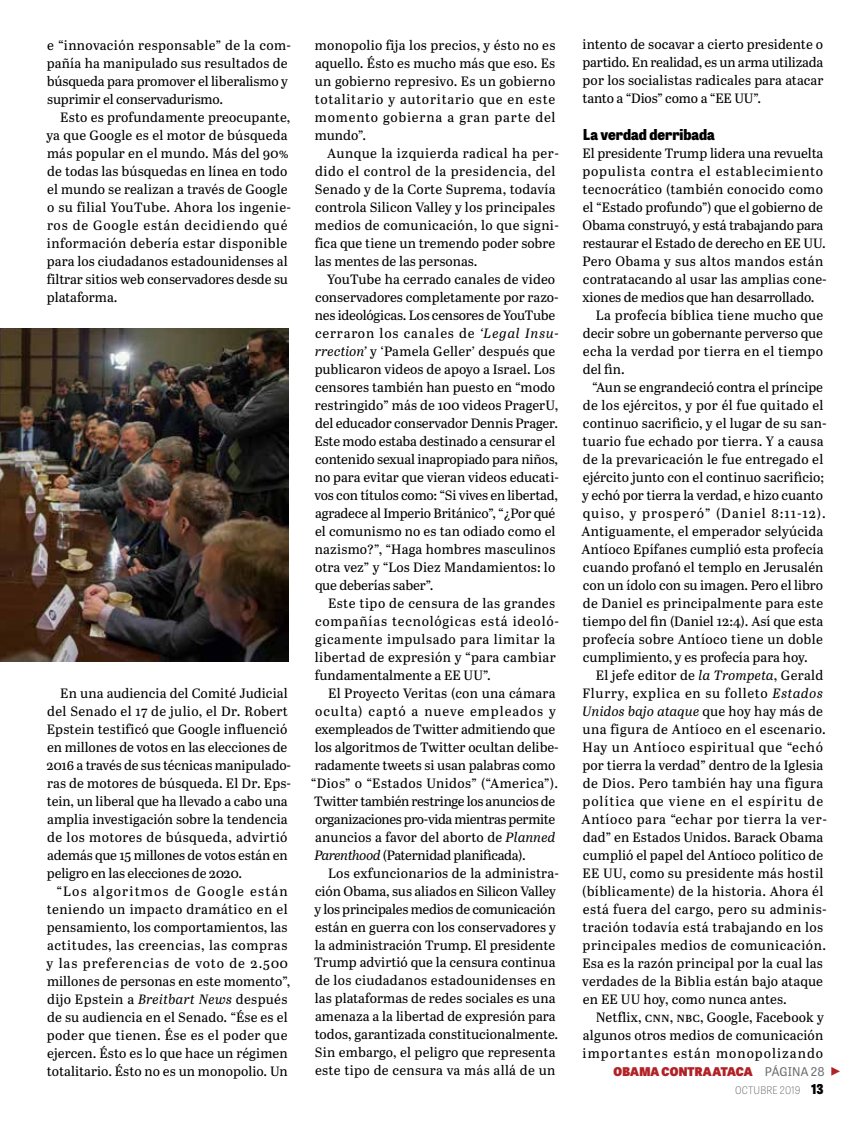
<style>
.page{position:relative;width:864px;height:1134px;background:#fff}
.page>*{position:absolute;margin:0;border:0;box-sizing:border-box;transform-origin:0 0}
.t1{font:800 15px "Tablet Gothic Narrow";color:#000}
.t2{font:13.5px/18px "Abril Text";letter-spacing:.01em;color:#000}
.t3{font:13.5px/18px "Abril Text";letter-spacing:-.01em;color:#000}
.t4{font:italic 13.5px "Abril Text";letter-spacing:.015em;color:#000}
.t5{font:800 12px "Tablet Gothic";letter-spacing:.015em;color:#b22125}
.t6{font:100 10.5px "Tablet Gothic Narrow";letter-spacing:.02em;color:#6d6e70}
.s1{font-style:italic}
.s2{font-style:normal}
.s3{font-weight:400;color:#6d6e70}
.s4{font-weight:800;font-size:13.5px;color:#000}
</style>
<div class="page">
<img style="left:0;top:328px;width:288px;height:334px">
<p class="t2" style="left:47px;top:35px;width:246px">e “innovación responsable” de la com&shy;pañía ha manipulado sus resultados de búsqueda para promover el liberalismo y suprimir el conservadurismo.</p>
<p class="t2" style="left:47px;top:107px;width:246px;text-indent:14px">Esto es profundamente preocupante, ya que Google es el motor de búsqueda más popular en el mundo. Más del 90% de todas las búsquedas en línea en todo el mundo se realizan a través de Google o su filial YouTube. Ahora los ingenie&shy;ros de Google están decidiendo qué información debería estar disponible para los ciudadanos estadounidenses al filtrar sitios web conservadores desde su plataforma.</p>
<p class="t2" style="left:47px;top:683px;width:246px;text-indent:14px">En una audiencia del Comité Judicial del Senado el 17 de julio, el Dr. Robert Epstein testificó que Google influenció en millones de votos en las elecciones de 2016 a través de sus técnicas manipulado&shy;ras de motores de búsqueda. El Dr. Eps&shy;tein, un liberal que ha llevado a cabo una amplia investigación sobre la tendencia de los motores de búsqueda, advirtió además que 15 millones de votos están en peligro en las elecciones de 2020.</p>
<p class="t2" style="left:47px;top:881px;width:245px;text-align:center">“Los algoritmos de Google están teniendo un impacto dramático en el pensamiento, los comportamientos, las actitudes, las creencias, las compras y las preferencias de voto de 2.500 millones de personas en este momento”, dijo Epstein a <span class="s1">Breitbart News</span> después de su audiencia en el Senado. “Ése es el poder que tienen. Ése es el poder que ejercen. Ésto es lo que hace un régimen totalitario. Ésto no es un monopolio. Un</p>
<p class="t2" style="left:315px;top:35px;width:242px;text-align:justify">monopolio fija los precios, y ésto no es aquello. Ésto es mucho más que eso. Es un gobierno represivo. Es un gobierno totalitario y autoritario que en este momento gobierna a gran parte del mundo”.</p>
<p class="t2" style="left:315px;top:143px;width:246px;text-indent:12px">Aunque la izquierda radical ha per&shy;dido el control de la presidencia, del Senado y de la Corte Suprema, todavía controla Silicon Valley y los principales medios de comunicación, lo que signi&shy;fica que tiene un tremendo poder sobre las mentes de las personas.</p>
<p class="t3" style="left:314px;top:269px;width:246px;text-indent:13px">YouTube ha cerrado canales de video conservadores completamente por razo&shy;nes ideológicas. Los censores de YouTube cerraron los canales de <span class="s1">‘Legal Insu&shy;rrection’</span> y ‘Pamela Geller’ después que publicaron videos de apoyo a Israel. Los censores también han puesto en “modo restringido” más de 100 videos PragerU, del educador conservador Dennis Prager.<br>Este modo estaba destinado a censurar el contenido sexual inapropiado para niños, no para evitar que vieran videos educati&shy;vos con títulos como: “Si vives en libertad, agradece al Imperio Británico”, “¿Por qué el comunismo no es tan odiado como el nazismo?”, “Haga hombres masculinos otra vez” y “Los Diez Mandamientos: lo que deberías saber”.</p>
<p class="t2" style="left:315px;top:593px;width:246px;text-indent:13px">Este tipo de censura de las grandes compañías tecnológicas está ideoló&shy;gicamente impulsado para limitar la libertad de expresión y “para cambiar fundamentalmente a EE UU”.</p>
<p class="t2" style="left:328px;top:683px;width:229px">El Proyecto Veritas (con una cámara</p>
<p class="t2" style="left:315px;top:701px;width:242px">oculta) captó a nueve empleados y</p>
<p class="t2" style="left:315px;top:719px;width:242px">exempleados de Twitter admitiendo que</p>
<p class="t2" style="left:315px;top:737px;width:246px">los algoritmos de Twitter ocultan delibe-</p>
<p class="t2" style="left:315px;top:755px;width:242px">radamente tweets si usan palabras como</p>
<p class="t2" style="left:311px;top:773px;width:249px">“Dios” o “Estados Unidos” (“America”).</p>
<p class="t2" style="left:314px;top:791px;width:243px">Twitter también restringe los anuncios de</p>
<p class="t2" style="left:315px;top:809px;width:242px">organizaciones pro-vida mientras permite</p>
<p class="t2" style="left:315px;top:827px;width:242px">anuncios a favor del aborto de <span class="s1">Planned</span></p>
<p class="t2" style="left:314px;top:845px;width:213px"><span class="s1">Parenthood</span> (Paternidad planificada).</p>
<p class="t2" style="left:328px;top:863px;width:232px">Los exfuncionarios de la administra-</p>
<p class="t2" style="left:315px;top:881px;width:242px">ción Obama, sus aliados en Silicon Valley</p>
<p class="t2" style="left:314px;top:899px;width:243px">y los principales medios de comunicación</p>
<p class="t2" style="left:315px;top:917px;width:242px">están en guerra con los conservadores y</p>
<p class="t2" style="left:315px;top:935px;width:242px">la administración Trump. El presidente</p>
<p class="t2" style="left:314px;top:953px;width:243px">Trump advirtió que la censura continua</p>
<p class="t2" style="left:315px;top:971px;width:242px">de los ciudadanos estadounidenses en</p>
<p class="t2" style="left:315px;top:989px;width:242px">las plataformas de redes sociales es una</p>
<p class="t2" style="left:315px;top:1007px;width:242px">amenaza a la libertad de expresión para</p>
<p class="t2" style="left:315px;top:1025px;width:245px">todos, garantizada constitucionalmente.</p>
<p class="t2" style="left:315px;top:1043px;width:242px">Sin embargo, el peligro que representa</p>
<p class="t2" style="left:315px;top:1061px;width:242px">este tipo de censura va más allá de un</p>
<p class="t2" style="left:583px;top:35px;width:243px;text-align:justify">intento de socavar a cierto presidente o partido. En realidad, es un arma utilizada por los socialistas radicales para atacar tanto a “Dios” como a “EE UU”.</p>
<p class="t1" style="left:583px;top:123px;width:134px">La verdad derribada</p>
<p class="t2" style="left:582px;top:143px;width:243px">El presidente Trump lidera una revuelta</p>
<p class="t2" style="left:583px;top:161px;width:242px">populista contra el establecimiento</p>
<p class="t2" style="left:583px;top:179px;width:242px">tecnocrático (también conocido como</p>
<p class="t2" style="left:583px;top:197px;width:242px">el “Estado profundo”) que el gobierno de</p>
<p class="t2" style="left:583px;top:215px;width:242px">Obama construyó, y está trabajando para</p>
<p class="t2" style="left:583px;top:233px;width:245px">restaurar el Estado de derecho en EE UU.</p>
<p class="t2" style="left:582px;top:251px;width:243px">Pero Obama y sus altos mandos están</p>
<p class="t2" style="left:583px;top:269px;width:245px">contratacando al usar las amplias cone-</p>
<p class="t2" style="left:582px;top:287px;width:234px">xiones de medios que han desarrollado.</p>
<p class="t2" style="left:596px;top:305px;width:229px">La profecía bíblica tiene mucho que</p>
<p class="t2" style="left:583px;top:323px;width:242px">decir sobre un gobernante perverso que</p>
<p class="t2" style="left:583px;top:341px;width:242px">echa la verdad por tierra en el tiempo</p>
<p class="t2" style="left:583px;top:359px;width:43px">del fin.</p>
<p class="t2" style="left:592px;top:377px;width:232px">“Aun se engrandeció contra el príncipe</p>
<p class="t2" style="left:583px;top:395px;width:242px">de los ejércitos, y por él fue quitado el</p>
<p class="t2" style="left:583px;top:413px;width:245px">continuo sacrificio, y el lugar de su san-</p>
<p class="t2" style="left:583px;top:431px;width:243px">tuario fue echado por tierra. Y a causa</p>
<p class="t2" style="left:583px;top:449px;width:242px">de la prevaricación le fue entregado el</p>
<p class="t2" style="left:583px;top:467px;width:242px">ejército junto con el continuo sacrificio;</p>
<p class="t2" style="left:582px;top:485px;width:242px">y echó por tierra la verdad, e hizo cuanto</p>
<p class="t2" style="left:583px;top:503px;width:245px">quiso, y prosperó” (Daniel 8:11-12).</p>
<p class="t2" style="left:582px;top:521px;width:243px">Antiguamente, el emperador selyúcida</p>
<p class="t2" style="left:582px;top:539px;width:243px">Antíoco Epífanes cumplió esta profecía</p>
<p class="t2" style="left:583px;top:557px;width:242px">cuando profanó el templo en Jerusalén</p>
<p class="t2" style="left:583px;top:575px;width:242px">con un ídolo con su imagen. Pero el libro</p>
<p class="t2" style="left:583px;top:593px;width:242px">de Daniel es principalmente para este</p>
<p class="t2" style="left:583px;top:611px;width:242px">tiempo del fin (Daniel 12:4). Así que esta</p>
<p class="t2" style="left:583px;top:629px;width:242px">profecía sobre Antíoco tiene un doble</p>
<p class="t2" style="left:583px;top:647px;width:226px">cumplimiento, y es profecía para hoy.</p>
<p class="t2" style="left:596px;top:665px;width:229px">El jefe editor de <span class="s1">la Trompeta</span>, Gerald</p>
<p class="t2" style="left:582px;top:683px;width:242px">Flurry, explica en su folleto <span class="s1">Estados</span></p>
<p class="t4" style="left:582px;top:701px;width:242px">Unidos bajo ataque <span class="s2">que hoy hay más de</span></p>
<p class="t2" style="left:583px;top:719px;width:245px">una figura de Antíoco en el escenario.</p>
<p class="t2" style="left:582px;top:737px;width:242px">Hay un Antíoco espiritual que “echó</p>
<p class="t2" style="left:583px;top:755px;width:242px">por tierra la verdad” dentro de la Iglesia</p>
<p class="t2" style="left:583px;top:773px;width:242px">de Dios. Pero también hay una figura</p>
<p class="t2" style="left:583px;top:791px;width:242px">política que viene en el espíritu de</p>
<p class="t2" style="left:582px;top:809px;width:247px">Antíoco para “echar por tierra la ver-</p>
<p class="t2" style="left:583px;top:827px;width:242px">dad” en Estados Unidos. Barack Obama</p>
<p class="t2" style="left:583px;top:845px;width:242px">cumplió el papel del Antíoco político de</p>
<p class="t2" style="left:582px;top:863px;width:243px">EE UU, como su presidente más hostil</p>
<p class="t2" style="left:582px;top:881px;width:243px">(bíblicamente) de la historia. Ahora él</p>
<p class="t2" style="left:583px;top:899px;width:245px">está fuera del cargo, pero su adminis-</p>
<p class="t2" style="left:583px;top:917px;width:242px">tración todavía está trabajando en los</p>
<p class="t2" style="left:583px;top:935px;width:245px">principales medios de comunicación.</p>
<p class="t2" style="left:582px;top:953px;width:242px">Esa es la razón principal por la cual las</p>
<p class="t2" style="left:582px;top:971px;width:242px">verdades de la Biblia están bajo ataque</p>
<p class="t2" style="left:583px;top:989px;width:206px">en EE UU hoy, como nunca antes.</p>
<p class="t2" style="left:596px;top:1007px;width:229px">Netflix, cnn, nbc, Google, Facebook y</p>
<p class="t2" style="left:583px;top:1025px;width:242px">algunos otros medios de comunicación</p>
<p class="t2" style="left:583px;top:1043px;width:242px">importantes están monopolizando</p>
<p class="t5" style="left:614px;top:1062px;width:229px">OBAMA CONTRAATACA <span class="s3">PÁGINA 28</span> ◆</p>
<p class="t6" style="left:735px;top:1083px;width:90px">OCTUBRE 2019 <span class="s4">13</span></p>
</div>
